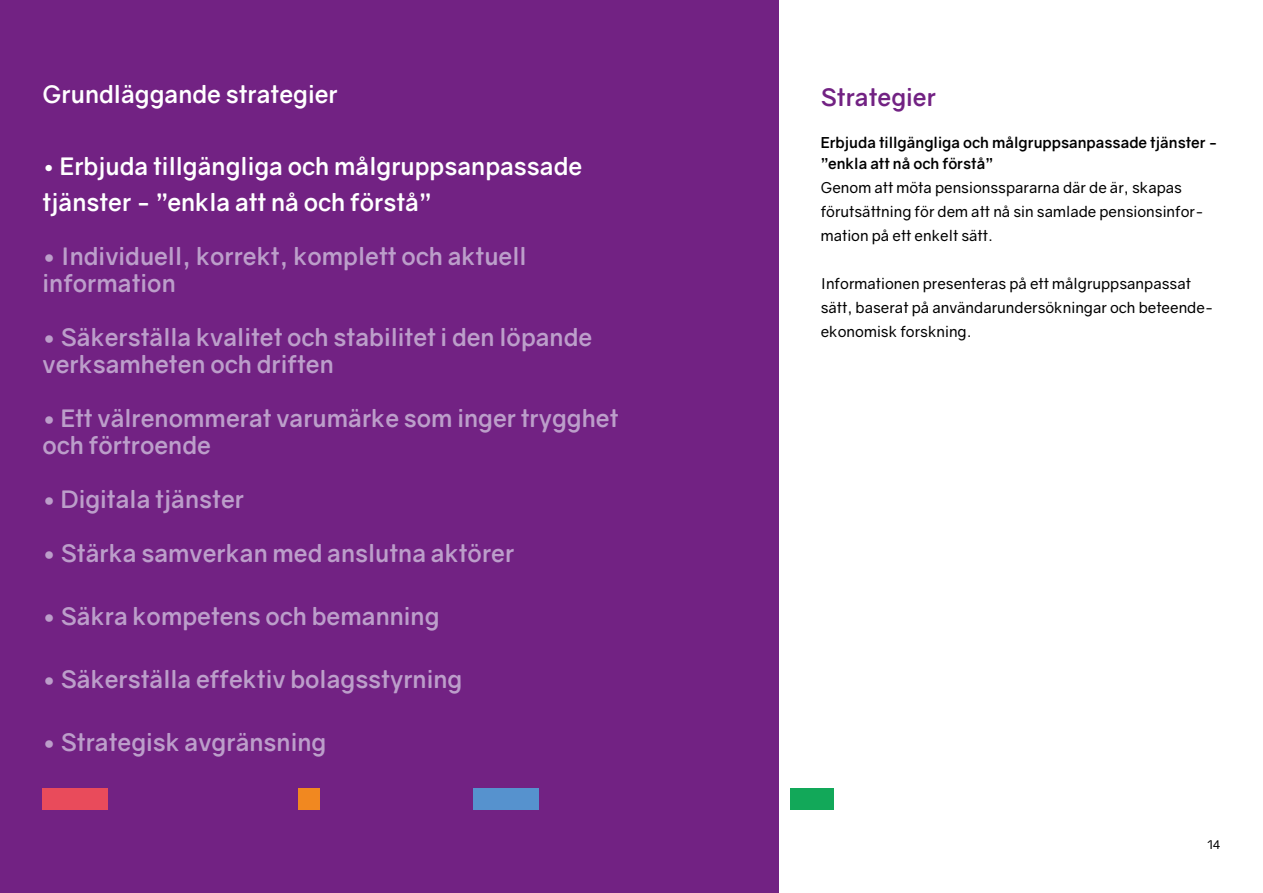
<style>
.page{position:relative;width:1263px;height:893px;background:#fff}
.page>*{position:absolute;margin:0;border:0;box-sizing:border-box;transform-origin:0 0}
.t1{font:700 24px/27px "Gravity";color:#bc9eca}
.t2{font:700 24px/36px "Gravity";color:#fff}
.t3{font:700 24px "Gravity";color:#722283}
.t4{font:15px/24px "Gravity";color:#000}
.t5{font:700 15px/21px "Gravity";color:#000}
.t6{font:12px "Gravity";color:#000}
.s1{font-weight:400}
</style>
<div class="page">
<div style="left:0;top:0;width:778px;height:893px;background:#722283"></div>
<div style="left:43px;top:788px;width:65px;height:22px;background:#e94b5b"></div>
<div style="left:473px;top:788px;width:65px;height:22px;background:#5692ce"></div>
<div style="left:790px;top:788px;width:43px;height:22px;background:#12a859"></div>
<div style="left:298px;top:788px;width:22px;height:22px;background:#f18820"></div>
<p class="t2" style="left:43px;top:76px;width:297px">Grundläggande strategier</p>
<p class="t2" style="left:43px;top:148px;width:541px"><span class="s1">•</span> Erbjuda tillgängliga och målgruppsanpassade tjänster - ”enkla att nå och förstå”</p>
<p class="t1" style="left:43px;top:243px;width:486px">• Individuell, korrekt, komplett och aktuell information</p>
<p class="t1" style="left:43px;top:324px;width:551px">• Säkerställa kvalitet och stabilitet i den löpande verksamheten och driften</p>
<p class="t1" style="left:43px;top:405px;width:577px">• Ett välrenommerat varumärke som inger trygghet och förtroende</p>
<p class="t1" style="left:43px;top:486px;width:203px">• Digitala tjänster</p>
<p class="t1" style="left:43px;top:540px;width:473px">• Stärka samverkan med anslutna aktörer</p>
<p class="t1" style="left:43px;top:603px;width:399px">• Säkra kompetens och bemanning</p>
<p class="t1" style="left:43px;top:666px;width:421px">• Säkerställa effektiv bolagsstyrning</p>
<p class="t1" style="left:43px;top:729px;width:285px">• Strategisk avgränsning</p>
<p class="t3" style="left:821px;top:83px;width:117px">Strategier</p>
<p class="t5" style="left:821px;top:132px;width:399px">Erbjuda tillgängliga och målgruppsanpassade tjänster - ”enkla att nå och förstå”</p>
<p class="t4" style="left:821px;top:176px;width:385px">Genom att möta pensionsspararna där de är, skapas förutsättning för dem att nå sin samlade pensionsinfor&shy;mation på ett enkelt sätt.</p>
<p class="t4" style="left:821px;top:272px;width:394px">Informationen presenteras på ett målgruppsanpassat sätt, baserat på användarundersökningar och beteende&shy;ekonomisk forskning.</p>
<p class="t6" style="left:1207px;top:837px;width:15px">14</p>
</div>
